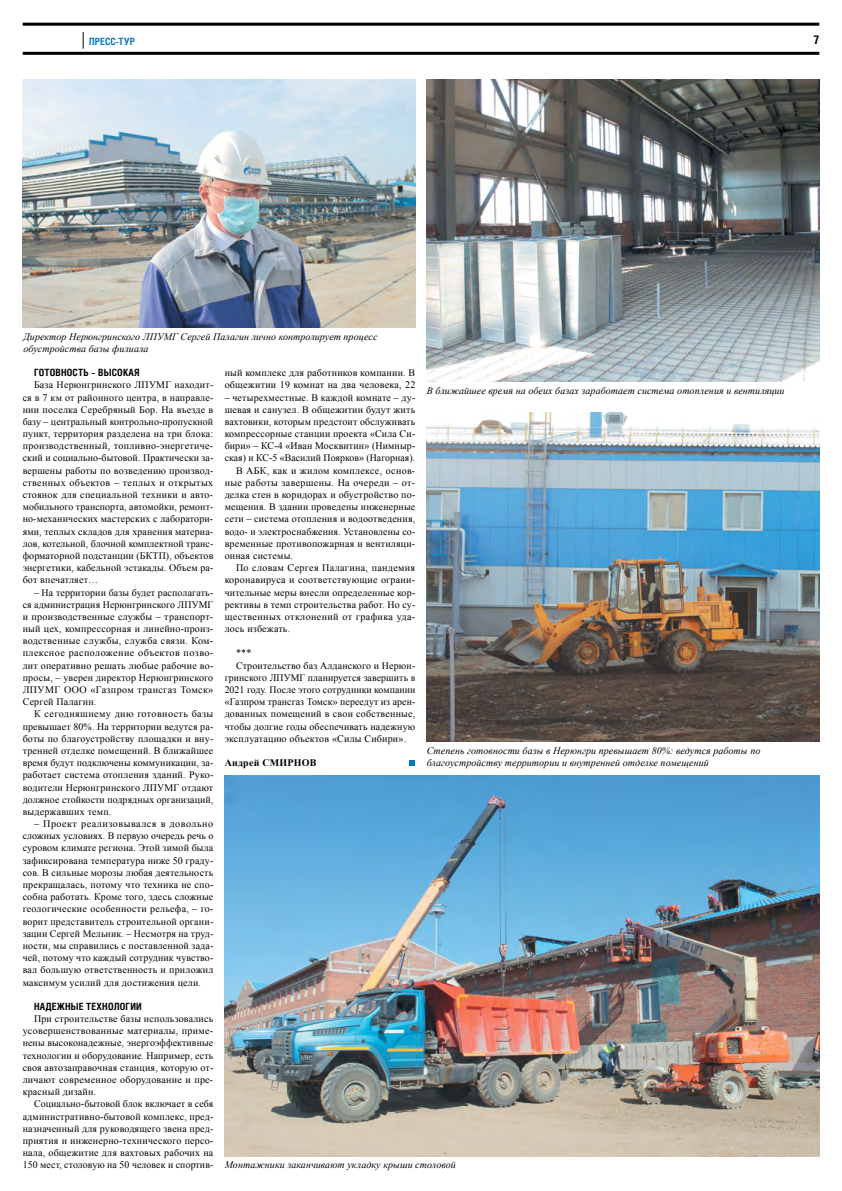
<style>
.page{position:relative;width:842px;height:1191px;background:#fff}
.page>*{position:absolute;margin:0;border:0;box-sizing:border-box;transform-origin:0 0}
.t1{font:700 12px "Helios Cond C";color:#000}
.t2{font:10px/12.2px "Times New Roman";letter-spacing:.015em;color:#000;text-align:justify}
.t3{font:italic 10px/12px "Times New Roman";letter-spacing:.005em;color:#000}
.t4{font:700 10px "Helios Cond C";letter-spacing:.02em;color:#000}
.t5{font:10px "Times New Roman";letter-spacing:.035em;color:#000}
.t6{font:700 10px "Times New Roman";letter-spacing:.02em;color:#000}
.t7{font:700 10px "Helios Cond C";color:#0079c1}
</style>
<div class="page">
<hr style="left:23px;top:23px;width:796px;height:3px;background:#000">
<hr style="left:23px;top:52px;width:796px;height:3px;background:#000">
<svg style="left:83px;top:32px;width:1px;height:17px"></svg>
<svg style="left:410px;top:760px;width:5px;height:6px"></svg>
<img style="left:23px;top:80px;width:392px;height:247px">
<img style="left:225px;top:775px;width:594px;height:381px">
<img style="left:427px;top:413px;width:392px;height:328px">
<img style="left:427px;top:80px;width:392px;height:301px">
<p class="t7" style="left:89px;top:35px;width:48px">Пресс-тур</p>
<p class="t1" style="left:813px;top:32px;width:7px">7</p>
<p class="t3" style="left:23px;top:331px;width:355px">Директор Нерюнгринского ЛПУМГ Сергей Палагин лично контролирует процесс обустройства базы филиала</p>
<p class="t4" style="left:34px;top:366px;width:107px">Готовность – высокая</p>
<p class="t2" style="left:23px;top:379px;width:192px;text-indent:11px">База Нерюнгринского ЛПУМГ находит&shy;ся в 7 км от районного центра, в направле&shy;нии поселка Серебряный Бор. На въезде в базу – центральный контрольно-пропускной пункт, территория разделена на три блока: производственный, топливно-энергетиче&shy;ский и социально-бытовой. Практически за&shy;вершены работы по возведению производ&shy;ственных объектов – теплых и открытых стоянок для специальной техники и авто&shy;мобильного транспорта, автомойки, ремонт&shy;но-механических мастерских с лаборатори&shy;ями, теплых складов для хранения материа&shy;лов, котельной, блочной комплектной транс&shy;форматорной подстанции (БКТП), объектов энергетики, кабельной эстакады. Объем ра&shy;бот впечатляет…</p>
<p class="t2" style="left:23px;top:586px;width:192px;text-indent:11px">– На территории базы будет располагать&shy;ся администрация Нерюнгринского ЛПУМГ и производственные службы – транспорт&shy;ный цех, компрессорная и линейно-произ&shy;водственные службы, служба связи. Ком&shy;плексное расположение объектов позво&shy;лит оперативно решать любые рабочие во&shy;просы, – уверен директор Нерюнгринского ЛПУМГ ООО «Газпром трансгаз Томск» Сергей Палагин.</p>
<p class="t2" style="left:23px;top:708px;width:192px;text-indent:11px">К сегодняшнему дню готовность базы превышает 80%. На территории ведутся ра&shy;боты по благоустройству площадки и вну&shy;тренней отделке помещений. В ближайшее время будут подключены коммуникации, за&shy;работает система отопления зданий. Руко&shy;водители Нерюнгринского ЛПУМГ отдают должное стойкости подрядных организаций, выдержавших темп.</p>
<p class="t2" style="left:23px;top:817px;width:192px;text-indent:11px">– Проект реализовывался в довольно сложных условиях. В первую очередь речь о суровом климате региона. Этой зимой была зафиксирована температура ниже 50 граду&shy;сов. В сильные морозы любая деятельность прекращалась, потому что техника не спо&shy;собна работать. Кроме того, здесь сложные геологические особенности рельефа, – го&shy;ворит представитель строительной органи&shy;зации Сергей Мельник. – Несмотря на труд&shy;ности, мы справились с поставленной зада&shy;чей, потому что каждый сотрудник чувство&shy;вал большую ответственность и приложил максимум усилий для достижения цели.</p>
<p class="t4" style="left:34px;top:1000px;width:109px">Надежные технологии</p>
<p class="t2" style="left:23px;top:1012px;width:192px;text-indent:11px">При строительстве базы использовались усовершенствованные материалы, приме&shy;нены высоконадежные, энергоэффективные технологии и оборудование. Например, есть своя автозаправочная станция, которую от&shy;личают современное оборудование и пре&shy;красный дизайн.</p>
<p class="t2" style="left:23px;top:1097px;width:192px;text-indent:11px">Социально-бытовой блок включает в себя административно-бытовой комплекс, пред&shy;назначенный для руководящего звена пред&shy;приятия и инженерно-технического персо&shy;нала, общежитие для вахтовых рабочих на 150 мест, столовую на 50 человек и спортив-</p>
<p class="t2" style="left:225px;top:366px;width:192px">ный комплекс для работников компании. В общежитии 19 комнат на два человека, 22</p>
<p class="t2" style="left:225px;top:391px;width:192px">– четырехместные. В каждой комнате – ду-</p>
<p class="t2" style="left:225px;top:403px;width:192px">шевая и санузел. В общежитии будут жить</p>
<p class="t2" style="left:225px;top:415px;width:192px">вахтовики, которым предстоит обслуживать</p>
<p class="t2" style="left:225px;top:427px;width:192px">компрессорные станции проекта «Сила Си-</p>
<p class="t2" style="left:225px;top:439px;width:192px">бири» – КС-4 «Иван Москвитин» (Нимныр-</p>
<p class="t2" style="left:225px;top:452px;width:192px">ская) и КС-5 «Василий Поярков» (Нагорная).</p>
<p class="t2" style="left:236px;top:464px;width:181px">В АБК, как и жилом комплексе, основ-</p>
<p class="t2" style="left:225px;top:476px;width:192px">ные работы завершены. На очереди – от-</p>
<p class="t2" style="left:225px;top:488px;width:192px">делка стен в коридорах и обустройство по-</p>
<p class="t2" style="left:225px;top:500px;width:192px">мещения. В здании проведены инженерные</p>
<p class="t2" style="left:225px;top:513px;width:192px">сети – система отопления и водоотведения,</p>
<p class="t2" style="left:225px;top:525px;width:192px">водо- и электроснабжения. Установлены со-</p>
<p class="t2" style="left:225px;top:537px;width:192px">временные противопожарная и вентиляци-</p>
<p class="t2" style="left:225px;top:549px;width:70px">онная системы.</p>
<p class="t2" style="left:236px;top:561px;width:181px">По словам Сергея Палагина, пандемия</p>
<p class="t2" style="left:225px;top:574px;width:192px">коронавируса и соответствующие ограни-</p>
<p class="t2" style="left:225px;top:586px;width:192px">чительные меры внесли определенные кор-</p>
<p class="t2" style="left:225px;top:598px;width:192px">рективы в темп строительства работ. Но су-</p>
<p class="t5" style="left:225px;top:610px;width:192px">щественных отклонений от графика уда-</p>
<p class="t2" style="left:225px;top:622px;width:67px">лось избежать.</p>
<p class="t2" style="left:236px;top:647px;width:17px">***</p>
<p class="t2" style="left:236px;top:659px;width:181px">Строительство баз Алданского и Нерюн-</p>
<p class="t2" style="left:225px;top:671px;width:192px">гринского ЛПУМГ планируется завершить в</p>
<p class="t2" style="left:225px;top:683px;width:192px">2021 году. После этого сотрудники компании</p>
<p class="t2" style="left:225px;top:695px;width:192px">«Газпром трансгаз Томск» переедут из арен-</p>
<p class="t2" style="left:225px;top:708px;width:192px">дованных помещений в свои собственные,</p>
<p class="t2" style="left:225px;top:720px;width:192px">чтобы долгие годы обеспечивать надежную</p>
<p class="t2" style="left:225px;top:732px;width:183px">эксплуатацию объектов «Силы Сибири».</p>
<p class="t6" style="left:225px;top:756px;width:93px">Андрей СМИРНОВ</p>
<p class="t3" style="left:427px;top:384px;width:359px">В ближайшее время на обеих базах заработает система отопления и вентиляции</p>
<p class="t3" style="left:427px;top:744px;width:335px">Степень готовности базы в Нерюнгри превышает 80%: ведутся работы по благоустройству территории и внутренней отделке помещений</p>
<p class="t3" style="left:225px;top:1158px;width:233px">Монтажники заканчивают укладку крыши столовой</p>
</div>
